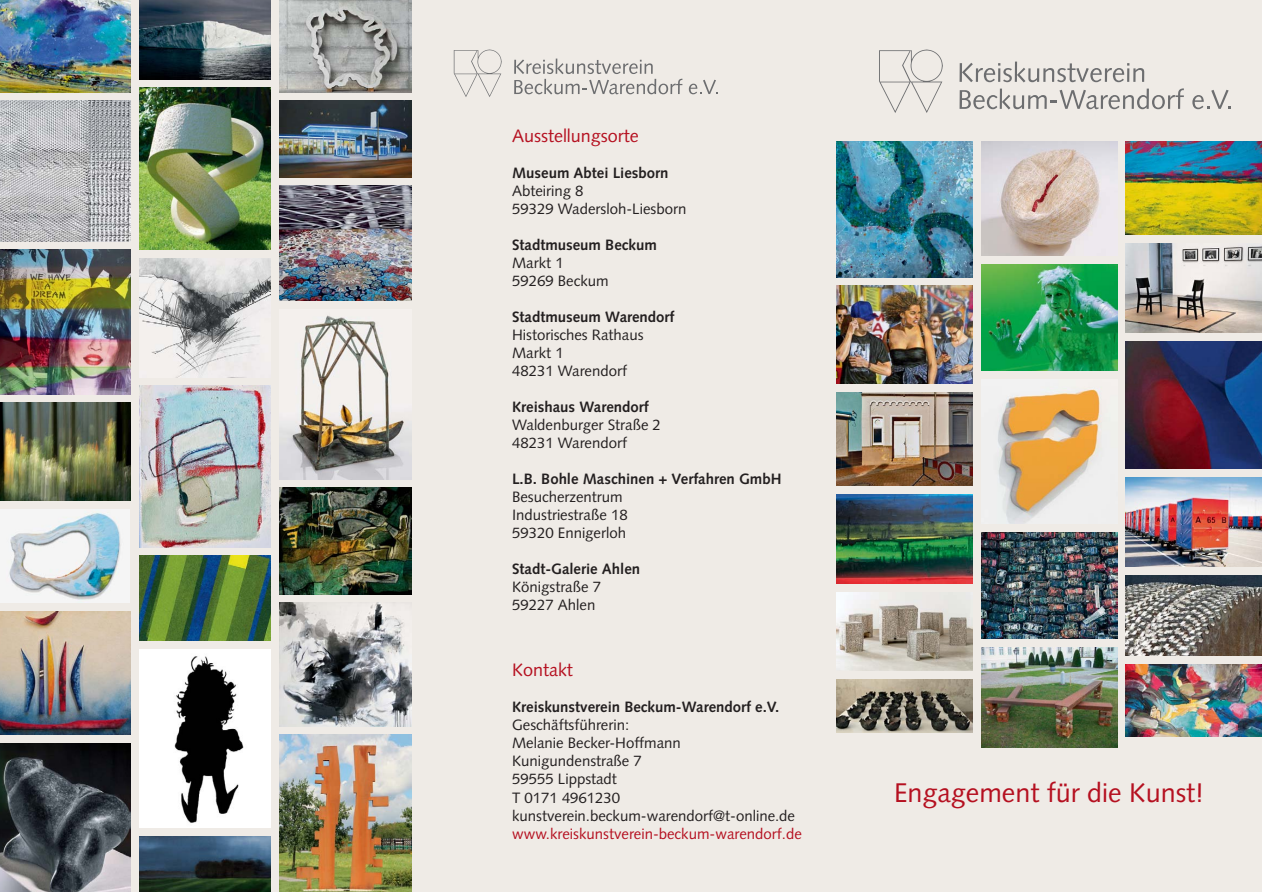
<style>
.page{position:relative;width:1262px;height:892px;background:#fff}
.page>*{position:absolute;margin:0;border:0;box-sizing:border-box;transform-origin:0 0}
.t1{font:27px "Syntax";color:#b51020}
.t2{font:18px "Syntax";color:#b51020}
.t3{font:15px/18px "Syntax";color:#231f20}
.t4{font:700 15px "Syntax";color:#231f20}
.t5{font:15px "Syntax";color:#b51020}
</style>
<div class="page">
<div style="left:0;top:0;width:1262px;height:891px;background:#efebe6"></div>
<svg style="left:879px;top:50px;width:64px;height:63px"></svg>
<svg style="left:960px;top:62px;width:184px;height:20px"></svg>
<svg style="left:960px;top:88px;width:224px;height:21px"></svg>
<svg style="left:1192px;top:90px;width:39px;height:19px"></svg>
<svg style="left:454px;top:50px;width:48px;height:47px"></svg>
<svg style="left:514px;top:59px;width:168px;height:35px"></svg>
<svg style="left:689px;top:80px;width:29px;height:14px"></svg>
<img style="left:0;top:0;width:131px;height:92px">
<img style="left:139px;top:0;width:132px;height:79px">
<img style="left:0;top:101px;width:131px;height:140px">
<img style="left:0;top:402px;width:131px;height:98px">
<img style="left:279px;top:0;width:132px;height:92px">
<img style="left:0;top:743px;width:131px;height:148px">
<img style="left:139px;top:556px;width:132px;height:85px">
<img style="left:279px;top:734px;width:132px;height:157px">
<img style="left:0;top:611px;width:131px;height:123px">
<img style="left:139px;top:649px;width:132px;height:178px">
<img style="left:139px;top:258px;width:132px;height:119px">
<img style="left:836px;top:679px;width:137px;height:53px">
<img style="left:981px;top:647px;width:136px;height:100px">
<img style="left:0;top:509px;width:129px;height:93px">
<img style="left:279px;top:602px;width:132px;height:124px">
<img style="left:279px;top:315px;width:132px;height:164px">
<img style="left:139px;top:385px;width:132px;height:162px">
<img style="left:139px;top:836px;width:132px;height:55px">
<img style="left:0;top:249px;width:131px;height:145px">
<img style="left:279px;top:186px;width:132px;height:114px">
<img style="left:139px;top:88px;width:132px;height:161px">
<img style="left:279px;top:488px;width:132px;height:106px">
<img style="left:279px;top:101px;width:132px;height:76px">
<img style="left:981px;top:141px;width:136px;height:115px">
<img style="left:1126px;top:141px;width:136px;height:94px">
<img style="left:981px;top:532px;width:136px;height:106px">
<img style="left:836px;top:286px;width:137px;height:97px">
<img style="left:836px;top:141px;width:137px;height:136px">
<img style="left:836px;top:494px;width:137px;height:89px">
<img style="left:981px;top:379px;width:119px;height:145px">
<img style="left:981px;top:264px;width:136px;height:107px">
<img style="left:1126px;top:477px;width:136px;height:89px">
<img style="left:1126px;top:664px;width:136px;height:72px">
<img style="left:1126px;top:575px;width:136px;height:80px">
<img style="left:1126px;top:341px;width:136px;height:127px">
<img style="left:836px;top:592px;width:137px;height:78px">
<img style="left:1126px;top:243px;width:136px;height:89px">
<img style="left:836px;top:392px;width:137px;height:93px">
<p class="t2" style="left:512px;top:128px;width:128px">Ausstellungsorte</p>
<p class="t4" style="left:512px;top:166px;width:158px">Museum Abtei Liesborn</p>
<p class="t3" style="left:512px;top:183px;width:176px">Abteiring 8<br>59329 Wadersloh-Liesborn</p>
<p class="t4" style="left:512px;top:238px;width:146px">Stadtmuseum Beckum</p>
<p class="t3" style="left:512px;top:255px;width:98px">Markt 1<br>59269 Beckum</p>
<p class="t4" style="left:512px;top:310px;width:164px">Stadtmuseum Warendorf</p>
<p class="t3" style="left:512px;top:327px;width:133px">Historisches Rathaus<br>Markt 1<br>48231 Warendorf</p>
<p class="t4" style="left:512px;top:400px;width:138px">Kreishaus Warendorf</p>
<p class="t3" style="left:512px;top:417px;width:150px">Waldenburger Straße 2<br>48231 Warendorf</p>
<p class="t4" style="left:512px;top:472px;width:271px">L.B. Bohle Maschinen + Verfahren GmbH</p>
<p class="t3" style="left:512px;top:489px;width:117px">Besucherzentrum<br>Industriestraße 18<br>59320 Ennigerloh</p>
<p class="t4" style="left:512px;top:562px;width:130px">Stadt-Galerie Ahlen</p>
<p class="t3" style="left:512px;top:579px;width:91px">Königstraße 7<br>59227 Ahlen</p>
<p class="t2" style="left:512px;top:662px;width:62px">Kontakt</p>
<p class="t4" style="left:512px;top:700px;width:269px">Kreiskunstverein Beckum-Warendorf e.V.</p>
<p class="t3" style="left:512px;top:717px;width:285px">Geschäftsführerin:<br>Melanie Becker-Hoffmann<br>Kunigundenstraße 7<br>59555 Lippstadt<br>T 0171 4961230 kunstverein.beckum-warendorf@t-online.de</p>
<p class="t5" style="left:512px;top:827px;width:291px">www.kreiskunstverein-beckum-warendorf.de</p>
<h1 class="t1" style="left:894px;top:781px;width:312px">Engagement für die Kunst!</h1>
</div>
